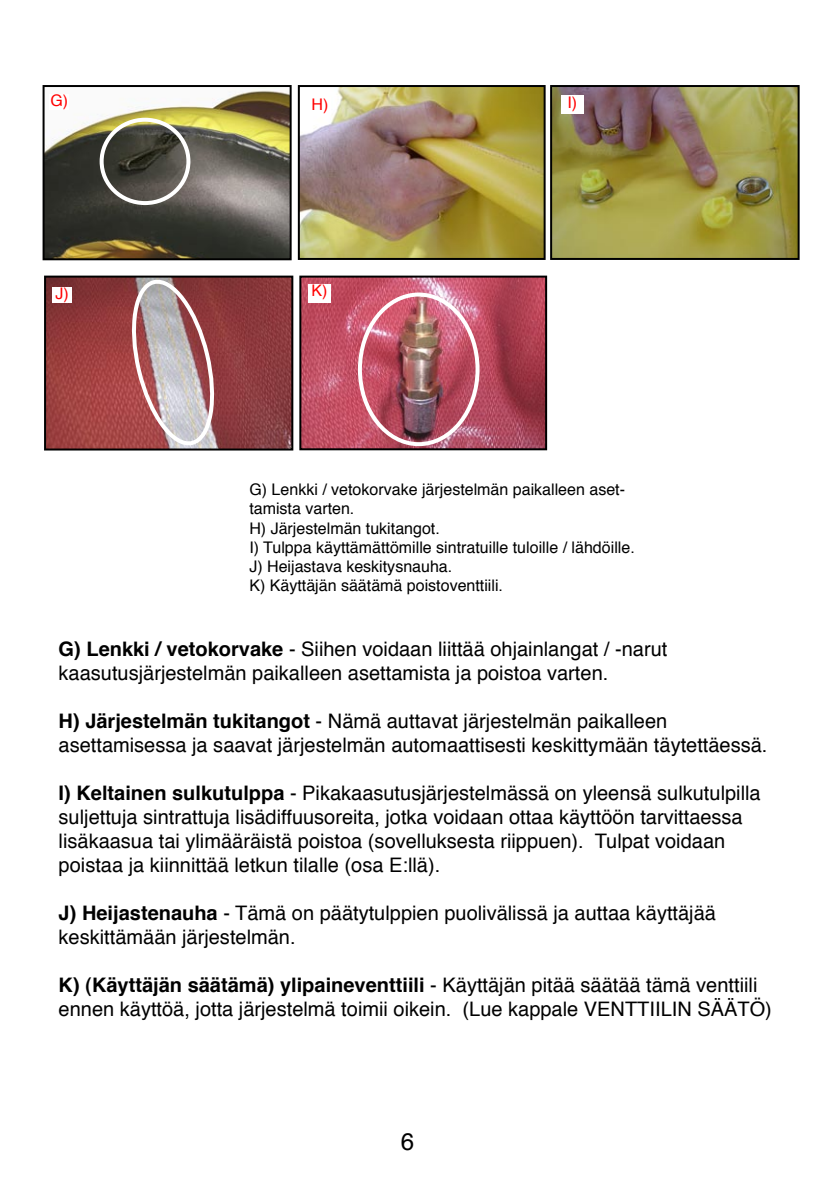
<style>
.page{position:relative;width:840px;height:1191px;background:#fff}
.page>*{position:absolute;margin:0;border:0;box-sizing:border-box;transform-origin:0 0}
.t1{font:24px "Helvetica";color:#000}
.t2{font:20px/24px "Helvetica";color:#000}
.t3{font:16px/19.2px "Helvetica";color:#000}
.t4{font:16px "Helvetica";color:#f00}
.s1{font-weight:700}
</style>
<div class="page">
<img style="left:46px;top:88px;width:242px;height:169px">
<div style="left:43px;top:85px;width:248px;height:175px;border:2px solid #000"></div>
<img style="left:301px;top:88px;width:241px;height:169px">
<div style="left:298px;top:85px;width:247px;height:175px;border:2px solid #000"></div>
<img style="left:47px;top:279px;width:243px;height:168px">
<div style="left:44px;top:276px;width:249px;height:174px;border:2px solid #000"></div>
<img style="left:302px;top:279px;width:242px;height:168px">
<div style="left:299px;top:276px;width:248px;height:174px;border:2px solid #000"></div>
<img style="left:553px;top:88px;width:243px;height:169px">
<div style="left:550px;top:85px;width:249px;height:175px;border:2px solid #000"></div>
<div style="left:50px;top:94px;width:19px;height:16px;background:#fff"></div>
<div style="left:309px;top:97px;width:21px;height:18px;background:#fff"></div>
<div style="left:560px;top:95px;width:23px;height:19px;background:#fff"></div>
<div style="left:53px;top:287px;width:19px;height:15px;background:#fff"></div>
<div style="left:308px;top:284px;width:23px;height:18px;background:#fff"></div>
<div style="left:100px;top:118px;width:90px;height:87px;border:4px solid #fff;border-radius:50%"></div>
<svg style="left:128px;top:278px;width:89px;height:170px;background:#b68e90"></svg>
<div style="left:358px;top:292px;width:121px;height:154px;border:4px solid #fff;border-radius:50%"></div>
<p class="t4" style="left:50px;top:87px;width:19px">G)</p>
<p class="t4" style="left:311px;top:90px;width:18px">H)</p>
<p class="t4" style="left:567px;top:88px;width:11px">I)</p>
<p class="t4" style="left:56px;top:280px;width:15px">J)</p>
<p class="t4" style="left:311px;top:277px;width:17px">K)</p>
<p class="t3" style="left:249px;top:479px;width:387px">G) Lenkki / vetokorvake järjestelmän paikalleen aset&shy;tamista varten.<br>H) Järjestelmän tukitangot.<br>I) Tulppa käyttämättömille sintratuille tuloille / lähdöille.<br>J) Heijastava keskitysnauha.<br>K) Käyttäjän säätämä poistoventtiili.</p>
<p class="t2" style="left:59px;top:636px;width:610px"><span class="s1">G) Lenkki / vetokorvake</span> - Siihen voidaan liittää ohjainlangat / -narut kaasutusjärjestelmän paikalleen asettamista ja poistoa varten.</p>
<p class="t2" style="left:59px;top:708px;width:710px"><span class="s1">H) Järjestelmän tukitangot</span> - Nämä auttavat järjestelmän paikalleen asettamisessa ja saavat järjestelmän automaattisesti keskittymään täytettäessä.</p>
<p class="t2" style="left:59px;top:780px;width:703px"><span class="s1">I) Keltainen sulkutulppa</span> - Pikakaasutusjärjestelmässä on yleensä sulkutulpilla suljettuja sintrattuja lisädiffuusoreita, jotka voidaan ottaa käyttöön tarvittaessa lisäkaasua tai ylimääräistä poistoa (sovelluksesta riippuen). Tulpat voidaan poistaa ja kiinnittää letkun tilalle (osa E:llä).</p>
<p class="t2" style="left:59px;top:900px;width:658px"><span class="s1">J) Heijastenauha</span> - Tämä on päätytulppien puolivälissä ja auttaa käyttäjää keskittämään järjestelmän.</p>
<p class="t2" style="left:59px;top:972px;width:714px"><span class="s1">K) (Käyttäjän säätämä) ylipaineventtiili</span> - Käyttäjän pitää säätää tämä venttiili ennen käyttöä, jotta järjestelmä toimii oikein. (Lue kappale VENTTIILIN SÄÄTÖ)</p>
<p class="t1" style="left:400px;top:1121px;width:15px">6</p>
</div>
